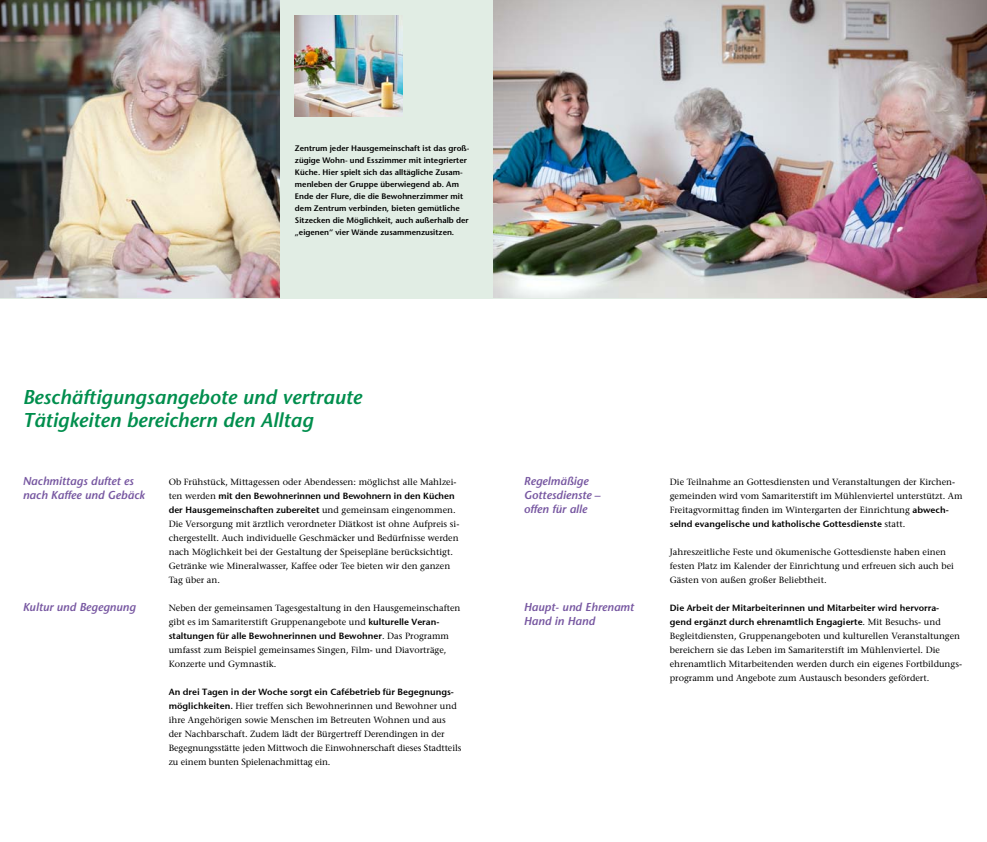
<style>
.page{position:relative;width:987px;height:842px;background:#fff}
.page>*{position:absolute;margin:0;border:0;box-sizing:border-box;transform-origin:0 0}
.t1{font:italic 600 20px/23px "Stone Sans";color:#008e4d}
.t2{font:italic 600 11.5px/14px "Stone Sans";color:#7757a1}
.t3{font:9px/14px "Stone Serif";color:#000}
.t4{font:9px/14px "Stone Sans Sem ITCTT Semi";color:#000}
.t5{font:600 9px/14px "Stone Sans";color:#000}
.t6{font:600 8px/12px "Stone Sans";color:#000}
.s1{font-family:"Stone Sans Sem ITCTT Semi"}
.s2{font-family:"Stone Serif"}
.s3{font-family:"Stone Serif";font-weight:400}
</style>
<div class="page">
<div style="left:0;top:0;width:986px;height:299px;background:#e1ede4"></div>
<img style="left:0;top:0;width:280px;height:298px">
<img style="left:493px;top:0;width:493px;height:298px">
<img style="left:295px;top:16px;width:108px;height:100px">
<p class="t6" style="left:295px;top:142px;width:176px">Zentrum jeder Hausgemeinschaft ist das groß&shy;zügige Wohn- und Esszimmer mit integrierter Küche. Hier spielt sich das alltägliche Zusam&shy;menleben der Gruppe überwiegend ab. Am Ende der Flure, die die Bewohnerzimmer mit dem Zentrum verbinden, bieten gemütliche Sitzecken die Möglichkeit, auch außerhalb der „eigenen“ vier Wände zusammenzusitzen.</p>
<h1 class="t1" style="left:23px;top:386px;width:340px">Beschäftigungsangebote und vertraute<br>Tätigkeiten bereichern den Alltag</h1>
<p class="t2" style="left:523px;top:474px;width:78px">Regelmäßige<br>Gottesdienste – offen für alle</p>
<p class="t3" style="left:669px;top:475px;width:294px">Die Teilnahme an Gottesdiensten und Veranstaltungen der Kirchen&shy;gemeinden wird vom Samariterstift im Mühlenviertel unterstützt. Am<br>Freitagvormittag finden im Wintergarten der Einrichtung <span class="s1">abwech-</span></p>
<p class="t4" style="left:669px;top:516px;width:237px">selnd evangelische und katholische Gottesdienste <span class="s2">statt.</span></p>
<p class="t3" style="left:669px;top:545px;width:285px">Jahreszeitliche Feste und ökumenische Gottesdienste haben einen festen Platz im Kalender der Einrichtung und erfreuen sich auch bei<br>Gästen von außen großer Beliebtheit.</p>
<p class="t4" style="left:669px;top:600px;width:272px">Die Arbeit der Mitarbeiterinnen und Mitarbeiter wird hervorra&shy;gend ergänzt durch ehrenamtlich Engagierte<span class="s2">. Mit Besuchs- und</span></p>
<p class="t3" style="left:669px;top:629px;width:294px">Begleitdiensten, Gruppenangeboten und kulturellen Veranstaltungen bereichern sie das Leben im Samariterstift im Mühlenviertel. Die ehrenamtlich Mitarbeitenden werden durch ein eigenes Fortbildungs&shy;programm und Angebote zum Austausch besonders gefördert.</p>
<p class="t2" style="left:23px;top:474px;width:124px">Nachmittags duftet es nach Kaffee und Gebäck</p>
<p class="t3" style="left:169px;top:475px;width:289px">Ob Frühstück, Mittagessen oder Abendessen: möglichst alle Mahlzei-</p>
<p class="t5" style="left:169px;top:489px;width:288px"><span class="s3">ten werden</span> mit den Bewohnerinnen und Bewohnern in den Küchen der Hausgemeinschaften zubereitet <span class="s3">und gemeinsam eingenommen.</span></p>
<p class="t3" style="left:169px;top:517px;width:292px">Die Versorgung mit ärztlich verordneter Diätkost ist ohne Aufpreis si&shy;chergestellt. Auch individuelle Geschmäcker und Bedürfnisse werden nach Möglichkeit bei der Gestaltung der Speisepläne berücksichtigt.<br>Getränke wie Mineralwasser, Kaffee oder Tee bieten wir den ganzen Tag über an.</p>
<p class="t3" style="left:169px;top:601px;width:293px">Neben der gemeinsamen Tagesgestaltung in den Hausgemeinschaften gibt es im Samariterstift Gruppenangebote und <span class="s1">kulturelle Veran-</span></p>
<p class="t4" style="left:169px;top:628px;width:282px">staltungen für alle Bewohnerinnen und Bewohner<span class="s2">. Das Programm</span></p>
<p class="t3" style="left:169px;top:643px;width:279px">umfasst zum Beispiel gemeinsames Singen, Film- und Diavorträge,<br>Konzerte und Gymnastik.</p>
<p class="t4" style="left:169px;top:684px;width:287px">An drei Tagen in der Woche sorgt ein Cafébetrieb für Begegnungs-</p>
<p class="t3" style="left:169px;top:699px;width:294px"><span class="s1">möglichkeiten.</span> Hier treffen sich Bewohnerinnen und Bewohner und ihre Angehörigen sowie Menschen im Betreuten Wohnen und aus<br>der Nachbarschaft. Zudem lädt der Bürgertreff Derendingen in der Begegnungsstätte jeden Mittwoch die Einwohnerschaft dieses Stadtteils zu einem bunten Spielenachmittag ein.</p>
<p class="t2" style="left:23px;top:600px;width:115px">Kultur und Begegnung</p>
<p class="t2" style="left:523px;top:600px;width:112px">Haupt- und Ehrenamt<br>Hand in Hand</p>
</div>
